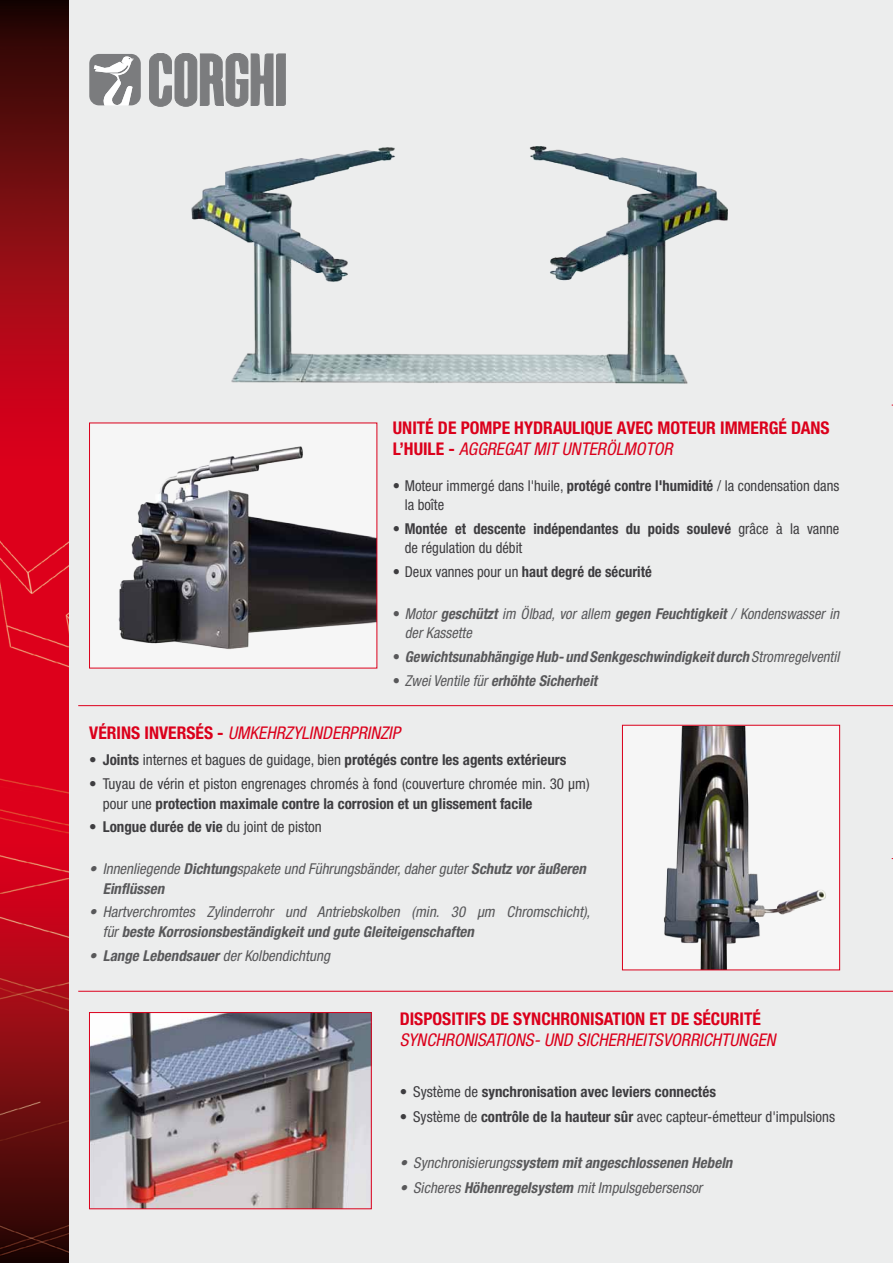
<style>
.page{position:relative;width:893px;height:1263px;background:#fff}
.page>*{position:absolute;margin:0;border:0;box-sizing:border-box;transform-origin:0 0}
._3-testo_pallini_da{font:italic condensed 17.55px/21px "Helvetica Neue LT Std";color:#db001b}
._3-testo_pallini_da-2{font:700 condensed 17.55px/21px "Helvetica Neue LT Std";color:#db001b}
.testi_ITA___elenco{font:italic condensed 15px/19.5px "Helvetica Neue LT Std";color:#58585a}
.testi_ITA___elenco-2{font:condensed 15px/19.5px "Helvetica Neue LT Std";color:#3e3d40}
.testi_ITA___elenco-3{font:700 condensed 15px/19.5px "Helvetica Neue LT Std";color:#3e3d40}
.testi_ITA___elenco-4{font:italic 700 condensed 15px "Helvetica Neue LT Std";color:#58585a}
.s1{font-weight:400;font-style:italic}
.s2{font-weight:700}
.s3{font-weight:400}
.s4{font-style:normal}
.s5{font-weight:400;font-style:normal}
.s6{font-weight:700;font-style:normal}
</style>
<div class="page">
<div style="left:58px;top:0;width:835px;height:1263px;background:#eceded"></div>
<img style="left:0;top:0;width:69px;height:1263px">
<hr style="left:78px;top:705px;width:815px;height:1px;background:#dd001c">
<hr style="left:78px;top:991px;width:815px;height:1px;background:#dd001c">
<img style="left:191px;top:146px;width:537px;height:238px">
<div style="left:90px;top:423px;width:287px;height:245px;background:#f6f6f6"></div>
<img style="left:118px;top:446px;width:257px;height:203px">
<img style="left:91px;top:1014px;width:278px;height:193px">
<div style="left:89px;top:1012px;width:282px;height:197px;border:1px solid #db001b"></div>
<div style="left:622px;top:725px;width:218px;height:245px;background:#f6f6f6"></div>
<img style="left:664px;top:727px;width:162px;height:241px">
<div style="left:622px;top:725px;width:218px;height:245px;border:1px solid #db001b"></div>
<svg style="left:149px;top:53px;width:136px;height:53px"></svg>
<svg style="left:89px;top:54px;width:52px;height:51px;background:#a0a0a2"></svg>
<p class="_3-testo_pallini_da-2" style="left:393px;top:417px;width:438px">UNITÉ DE POMPE HYDRAULIQUE AVEC MOTEUR IMMERGÉ DANS<br>L’ H U I L E - <span class="s1">AGGREGAT MIT UNTERÖLMOTOR</span></p>
<p class="testi_ITA___elenco-2" style="left:405px;top:475px;width:436px;text-indent:-12px">• Moteur immergé dans l'huile, <span class="s2">protégé contre l'humidité</span> / la condensation dans la boîte</p>
<p class="testi_ITA___elenco-3" style="left:405px;top:519px;width:436px;text-indent:-12px">• Montée et descente indépendantes du poids soulevé <span class="s3">grâce à la vanne de régulation du débit</span></p>
<p class="testi_ITA___elenco-3" style="left:393px;top:562px;width:260px"><span class="s3">• Deux vannes pour un</span> haut degré de sécurité</p>
<p class="testi_ITA___elenco" style="left:405px;top:604px;width:439px;text-indent:-12px"><span class="s4">•</span> Motor <span class="s2">geschützt</span> im Ölbad, vor allem <span class="s2">gegen Feuchtigkeit</span> / Kondenswasser in derKassette</p>
<p class="testi_ITA___elenco-4" style="left:393px;top:648px;width:451px"><span class="s4">•</span> Gewichtsunabhängige Hub-und Senkgeschwindigkeitdurch <span class="s3">Stromregelventil</span></p>
<p class="testi_ITA___elenco-4" style="left:393px;top:671px;width:209px"><span class="s5">•</span> <span class="s3">ZweiVentile für</span>erhöhte Sicherheit</p>
<p class="_3-testo_pallini_da" style="left:89px;top:722px;width:316px"><span class="s6">V É R I N S I N V E R S É S -</span> UMKEHRZYLINDERPRINZIP</p>
<p class="testi_ITA___elenco-3" style="left:89px;top:750px;width:479px"><span class="s3">•</span> Joints <span class="s3">internes et bagues de guidage, bien</span> protégés contre les agents extérieurs</p>
<p class="testi_ITA___elenco-2" style="left:103px;top:774px;width:488px;text-indent:-13px">• Tuyau de vérin et piston engrenages chromés à fond (couverture chromée min. 30 µm) pour une <span class="s2">protection maximale contre la corrosion et un glissement facile</span></p>
<p class="testi_ITA___elenco-2" style="left:89px;top:817px;width:234px">• <span class="s2">Longue durée de vie</span> du joint de piston</p>
<p class="testi_ITA___elenco" style="left:103px;top:859px;width:488px;text-indent:-13px">• Innenliegende <span class="s2">Dichtung</span>spakete und Führungsbänder,daherguter<span class="s2">Schutzvoräußeren<br>Einflüssen</span></p>
<p class="testi_ITA___elenco" style="left:103px;top:902px;width:492px;text-indent:-13px">• Hartverchromtes Zylinderrohr und Antriebskolben (min. 30 µm Chromschicht), für<span class="s2">beste Korrosionsbeständigkeitund gute Gleiteigenschaften</span></p>
<p class="testi_ITA___elenco" style="left:89px;top:945px;width:245px">• <span class="s2">Lange Lebendsauer</span>derKolbendichtung</p>
<p class="_3-testo_pallini_da" style="left:400px;top:1008px;width:381px"><span class="s6">DISPOSITIFS DE SYNCHRONISATION ET DE SÉCURITÉ<br></span>SYNCHRONISATIONS-UND SICHERHEITSVORRICHTUNGEN</p>
<p class="testi_ITA___elenco-3" style="left:400px;top:1081px;width:318px"><span class="s3">• Système de</span> synchronisation avec leviers connectés</p>
<p class="testi_ITA___elenco-2" style="left:400px;top:1107px;width:437px">• Système de <span class="s2">contrôle de la hauteur sûr</span> avec capteur-émetteur d'impulsions</p>
<p class="testi_ITA___elenco-4" style="left:400px;top:1153px;width:338px"><span class="s3">• Synchronisierungs</span>system mitangeschlossenen Hebeln</p>
<p class="testi_ITA___elenco" style="left:400px;top:1178px;width:307px">• Sicheres <span class="s2">Höhenregelsystem</span> mitImpulsgebersensor</p>
</div>
